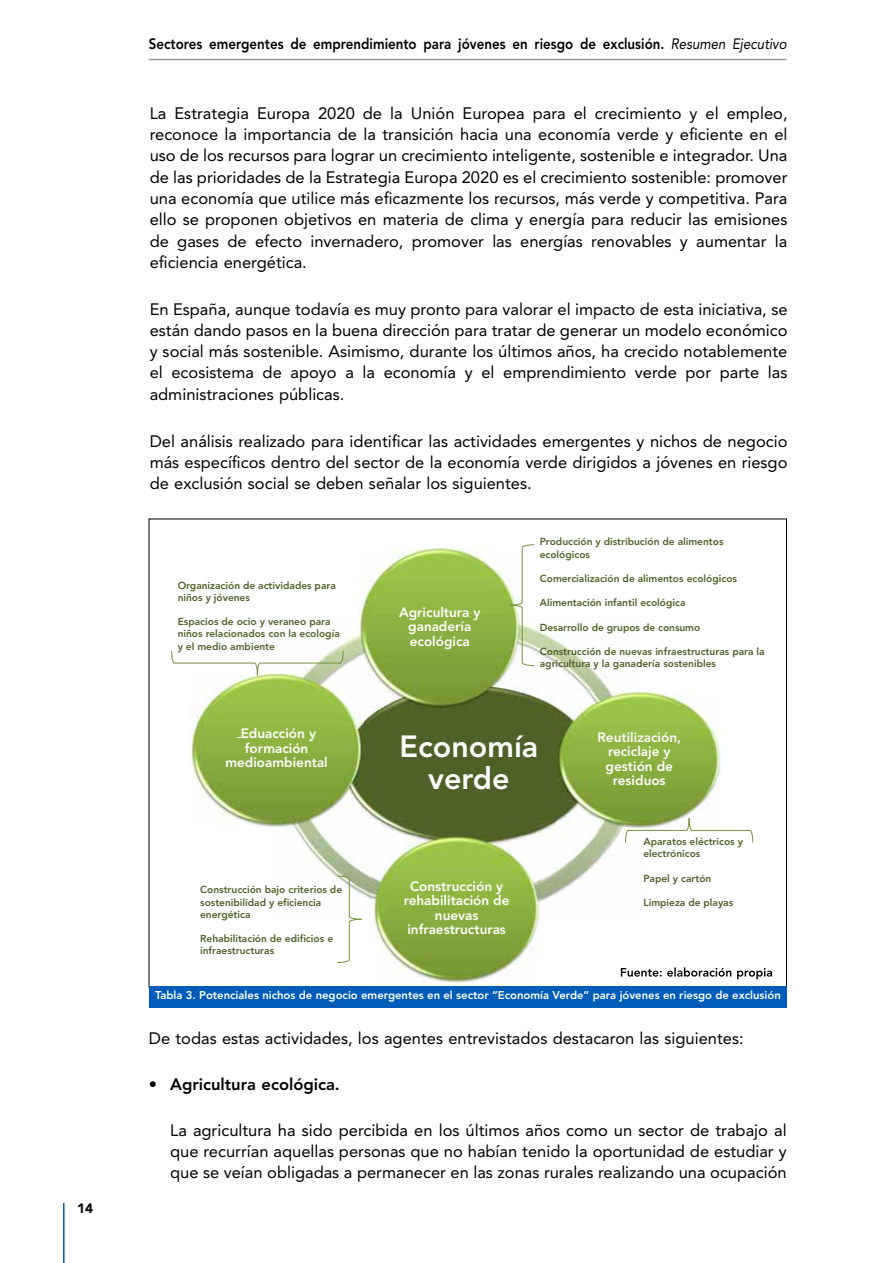
<style>
.page{position:relative;width:893px;height:1263px;background:#fff}
.page>*{position:absolute;margin:0;border:0;box-sizing:border-box;transform-origin:0 0}
.t1{font:800 30.45px/32.5px "Avenir LT Std";color:#fff;text-align:center}
.t2{font:16.5px/21.3px "Avenir LT Std";color:#000;text-align:justify}
.t3{font:800 16.5px "Avenir LT Std";color:#000}
.t4{font:800 15px "Avenir LT Std";color:#000;scale:.89 1}
.t5{font:800 13.5px/14.5px "Avenir LT Std";color:#fff;text-align:center}
.t6{font:900 13.5px "Avenir LT Std";color:#000}
.t7{font:800 11.25px "Avenir LT Std";color:#fff}
.t8{font:800 10.2px/12.1px "Avenir LT Std";color:#4f6228}
.s1{font-weight:400;font-style:italic}
</style>
<div class="page">
<hr style="left:149px;top:59px;width:638px;height:1px;background:#9c9e9f">
<hr style="left:63px;top:1203px;width:2px;height:60px;background:#005ea9">
<img style="left:333px;top:634px;width:25px;height:33px">
<img style="left:293px;top:828px;width:79px;height:72px">
<img style="left:541px;top:830px;width:83px;height:72px">
<img style="left:533px;top:629px;width:77px;height:62px">
<img style="left:341px;top:684px;width:255px;height:164px">
<img style="left:358px;top:548px;width:163px;height:162px">
<img style="left:556px;top:691px;width:166px;height:139px">
<img style="left:372px;top:836px;width:169px;height:147px">
<img style="left:190px;top:673px;width:173px;height:155px">
<svg style="left:509px;top:544px;width:26px;height:122px"></svg>
<svg style="left:625px;top:817px;width:129px;height:26px"></svg>
<svg style="left:336px;top:875px;width:26px;height:88px"></svg>
<svg style="left:171px;top:650px;width:173px;height:26px"></svg>
<div style="left:149px;top:987px;width:638px;height:21px;background:#005cb9"></div>
<svg style="left:621px;top:967px;width:151px;height:12px"></svg>
<p class="t6" style="left:77px;top:1200px;width:17px">14</p>
<p class="t4" style="left:149px;top:35px;width:718px">Sectores emergentes de emprendimiento para jóvenes en riesgo de exclusión. <span class="s1">Resumen Ejecutivo</span></p>
<p class="t2" style="left:150px;top:103px;width:639px">La Estrategia Europa 2020 de la Unión Europea para el crecimiento y el empleo, reconoce la importancia de la transición hacia una economía verde y eficiente en el uso de los recursos para lograr un crecimiento inteligente, sostenible e integrador. Una de las prioridades de la Estrategia Europa 2020 es el crecimiento sostenible: promover una economía que utilice más eficazmente los recursos, más verde y competitiva. Para ello se proponen objetivos en materia de clima y energía para reducir las emisiones de gases de efecto invernadero, promover las energías renovables y aumentar la eficiencia energética.</p>
<p class="t2" style="left:150px;top:298px;width:639px">En España, aunque todavía es muy pronto para valorar el impacto de esta iniciativa, se están dando pasos en la buena dirección para tratar de generar un modelo económico y social más sostenible. Asimismo, durante los últimos años, ha crecido notablemente el ecosistema de apoyo a la economía y el emprendimiento verde por parte las administraciones públicas.</p>
<p class="t2" style="left:150px;top:430px;width:639px">Del análisis realizado para identificar las actividades emergentes y nichos de negocio más específicos dentro del sector de la economía verde dirigidos a jóvenes en riesgo de exclusión social se deben señalar los siguientes.</p>
<p class="t8" style="left:178px;top:579px;width:160px">Organización de actividades para niños y jóvenes</p>
<p class="t8" style="left:178px;top:616px;width:164px">Espacios de ocio y veraneo para niños relacionados con la ecología y el medio ambiente</p>
<p class="t5" style="left:225px;top:726px;width:104px">Eduacción y formación medioambiental</p>
<p class="t8" style="left:200px;top:884px;width:143px">Construcción bajo criterios de sostenibilidad y eficiencia energética</p>
<p class="t8" style="left:200px;top:933px;width:134px">Rehabilitación de edificios e infraestructuras</p>
<p class="t5" style="left:399px;top:605px;width:83px">Agricultura y ganadería ecológica</p>
<p class="t8" style="left:540px;top:536px;width:185px">Producción y distribución de alimentos ecológicos</p>
<p class="t8" style="left:540px;top:572px;width:199px">Comercialización de alimentos ecológicos</p>
<p class="t8" style="left:540px;top:597px;width:147px">Alimentación infantil ecológica</p>
<p class="t8" style="left:540px;top:621px;width:162px">Desarrollo de grupos de consumo</p>
<p class="t8" style="left:540px;top:645px;width:226px">Construcción de nuevas infraestructuras para la agricultura y la ganadería sostenibles</p>
<h1 class="t1" style="left:399px;top:730px;width:140px">Economía verde</h1>
<p class="t5" style="left:404px;top:879px;width:107px">Construcción y rehabilitación de nuevas infraestructuras</p>
<p class="t5" style="left:597px;top:730px;width:85px">Reutilización, reciclaje y gestión de residuos</p>
<p class="t8" style="left:643px;top:835px;width:101px">Aparatos eléctricos y electrónicos</p>
<p class="t8" style="left:643px;top:872px;width:70px">Papel y cartón</p>
<p class="t8" style="left:643px;top:896px;width:91px">Limpieza de playas</p>
<p class="t7" style="left:155px;top:989px;width:627px">Tabla 3. Potenciales nichos de negocio emergentes en el sector “Economía Verde” para jóvenes en riesgo de exclusión</p>
<p class="t2" style="left:149px;top:1027px;width:596px">De todas estas actividades, los agentes entrevistados destacaron las siguientes:</p>
<p class="t3" style="left:149px;top:1074px;width:192px">• Agricultura ecológica.</p>
<p class="t2" style="left:170px;top:1120px;width:618px;line-height:20.9px">La agricultura ha sido percibida en los últimos años como un sector de trabajo al que recurrían aquellas personas que no habían tenido la oportunidad de estudiar y que se veían obligadas a permanecer en las zonas rurales realizando una ocupación</p>
</div>
